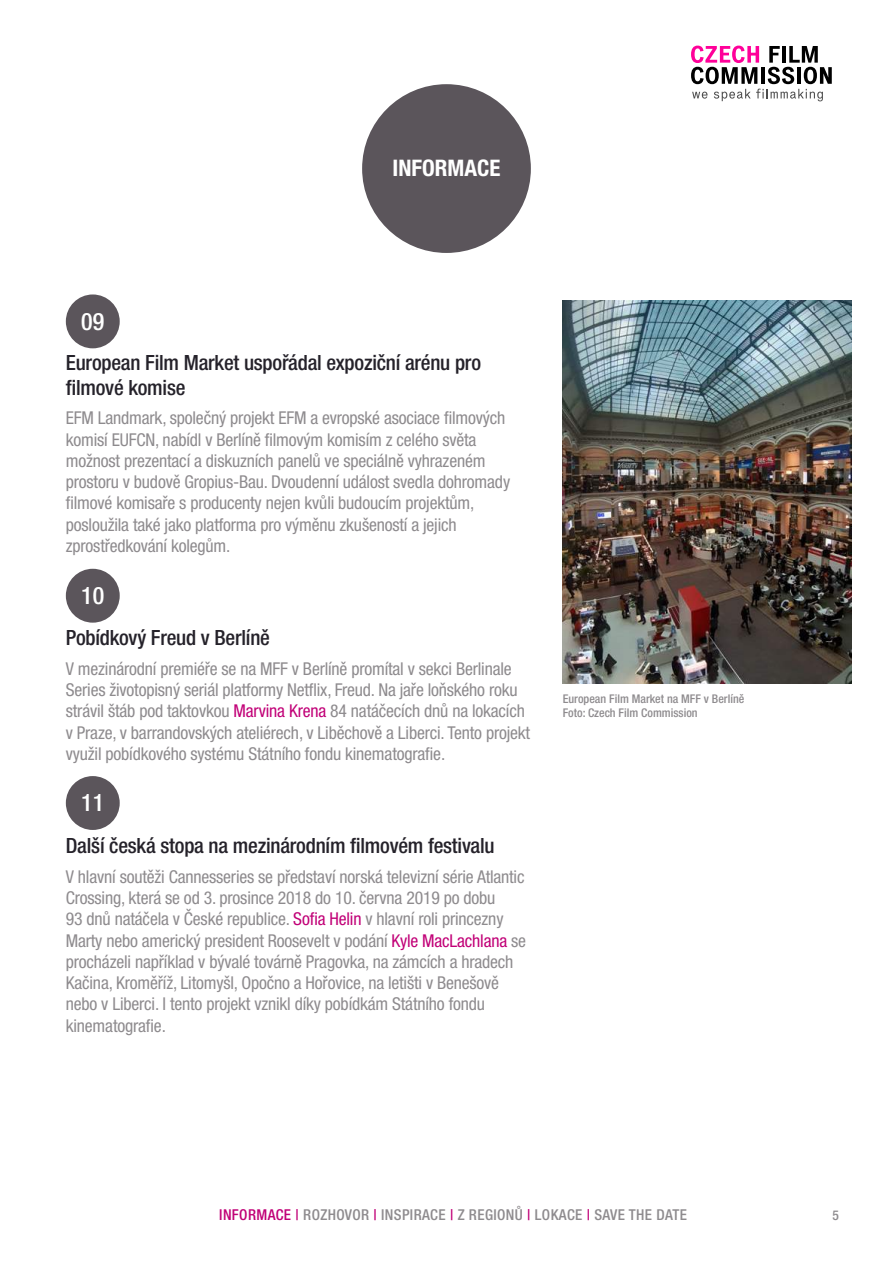
<style>
.page{position:relative;width:893px;height:1263px;background:#fff}
.page>*{position:absolute;margin:0;border:0;box-sizing:border-box;transform-origin:0 0}
.t1{font:500 condensed 24px "Helvetica Neue LT Pro";color:#fff}
.t2{font:700 condensed 22.8px "Helvetica Neue LT Pro";color:#fff}
.t3{font:500 condensed 21px/25.2px "Helvetica Neue LT Pro";letter-spacing:-.01em;color:#25222a}
.t4{font:condensed 17.7px/21.3px "Helvetica Neue LT Pro";letter-spacing:-.01em;color:#8e8b8e}
.t5{font:500 condensed 15px "Helvetica Neue LT Pro";letter-spacing:.025em;color:#8e8b8e}
.t6{font:500 condensed 13.5px "Helvetica Neue LT Pro";color:#8e8b8e}
.t7{font:500 condensed 12px/14.4px "Helvetica Neue LT Pro";color:#8e8b8e}
.s1{color:#c10077}
</style>
<div class="page">
<svg style="left:691px;top:46px;width:141px;height:55px"></svg>
<img style="left:563px;top:301px;width:288px;height:382px">
<div style="left:362px;top:84px;width:169px;height:169px;background:#5b555b;border-radius:50%"></div>
<div style="left:66px;top:294px;width:54px;height:54px;background:#5b555b;border-radius:50%"></div>
<div style="left:66px;top:569px;width:54px;height:54px;background:#5b555b;border-radius:50%"></div>
<div style="left:66px;top:776px;width:54px;height:54px;background:#5b555b;border-radius:50%"></div>
<h1 class="t1" style="left:81px;top:307px;width:25px">09</h1>
<p class="t2" style="left:393px;top:154px;width:109px">INFORMACE</p>
<p class="t3" style="left:66px;top:349px;width:417px">European Film Market uspořádal expoziční arénu pro filmové komise</p>
<p class="t4" style="left:66px;top:407px;width:446px">EFM Landmark, společný projekt EFM a evropské asociace filmových komisí EUFCN, nabídl v Berlíně filmovým komisím z celého světa možnost prezentací a diskuzních panelů ve speciálně vyhrazeném prostoru v budově Gropius-Bau. Dvoudenní událost svedla dohromady filmové komisaře s producenty nejen kvůli budoucím projektům, posloužila také jako platforma pro výměnu zkušeností a jejich zprostředkování kolegům.</p>
<h1 class="t1" style="left:81px;top:581px;width:25px">10</h1>
<p class="t3" style="left:66px;top:625px;width:206px">Pobídkový Freud v Berlíně</p>
<p class="t4" style="left:66px;top:658px;width:466px">V mezinárodní premiéře se na MFF v Berlíně promítal v sekci Berlinale Series životopisný seriál platformy Netflix, Freud. Na jaře loňského roku strávil štáb pod taktovkou <span class="s1">Marvina Krena</span> 84 natáčecích dnů na lokacích v Praze, v barrandovských ateliérech, v Liběchově a Liberci. Tento projekt využil pobídkového systému Státního fondu kinematografie.</p>
<h1 class="t1" style="left:81px;top:788px;width:25px">11</h1>
<p class="t3" style="left:66px;top:833px;width:430px">Další česká stopa na mezinárodním filmovém festivalu</p>
<p class="t4" style="left:66px;top:866px;width:462px">V hlavní soutěži Cannesseries se představí norská televizní série Atlantic Crossing, která se od 3. prosince 2018 do 10. června 2019 po dobu<br>93 dnů natáčela v České republice. <span class="s1">Sofia Helin</span> v hlavní roli princezny Marty nebo americký president Roosevelt v podání <span class="s1">Kyle MacLachlana</span> se procházeli například v bývalé továrně Pragovka, na zámcích a hradech Kačina, Kroměříž, Litomyšl, Opočno a Hořovice, na letišti v Benešově nebo v Liberci. I tento projekt vznikl díky pobídkám Státního fondu kinematografie.</p>
<p class="t7" style="left:563px;top:691px;width:183px">European Film Market na MFF v Berlíně<br>Foto: Czech Film Commission</p>
<p class="t5" style="left:219px;top:1205px;width:469px"><span class="s1">INFORMACE |</span> ROZHOVOR <span class="s1">|</span> INSPIRACE <span class="s1">|</span> Z REGIONŮ <span class="s1">|</span> LOKACE <span class="s1">|</span> SAVE THE DATE</p>
<p class="t6" style="left:832px;top:1207px;width:8px">5</p>
</div>
